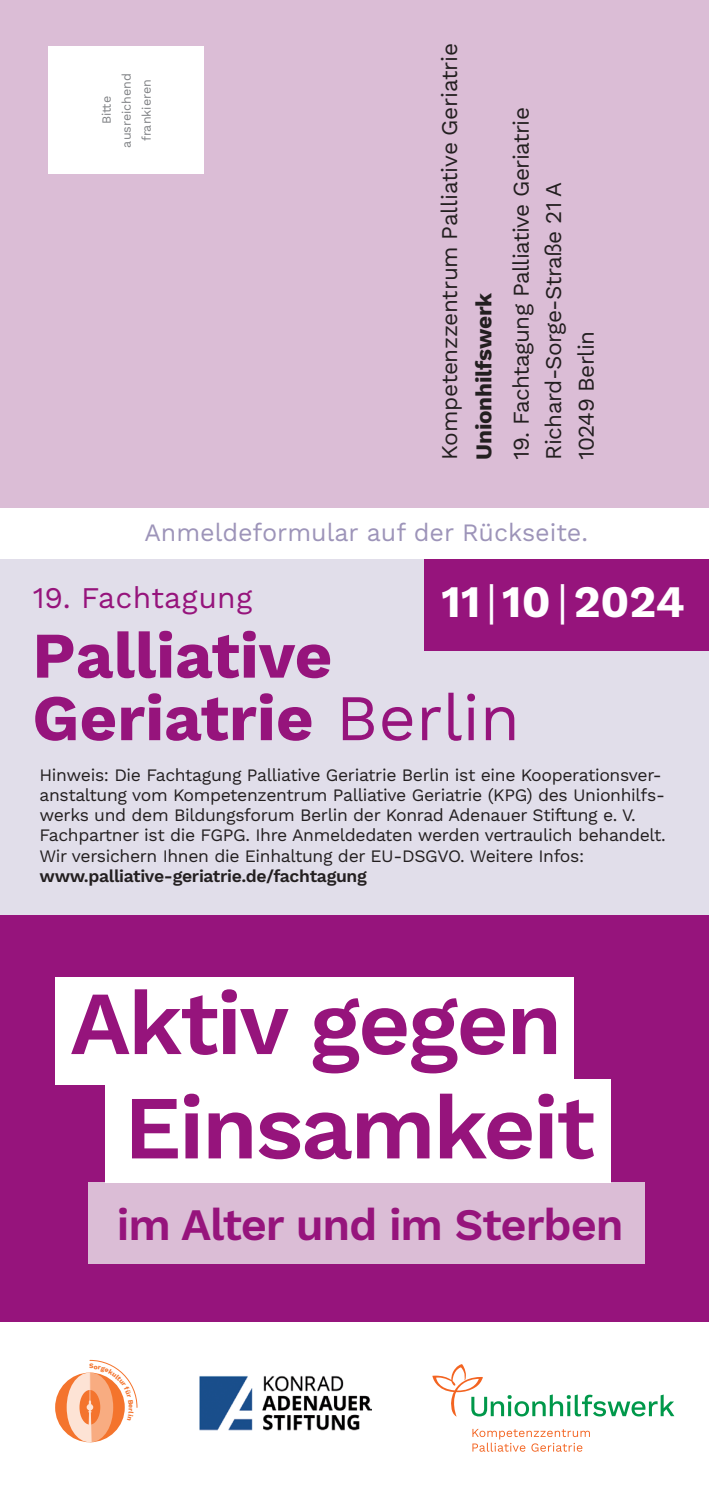
<style>
.page{position:relative;width:709px;height:1489px;background:#fff}
.page>*{position:absolute;margin:0;border:0;box-sizing:border-box;transform-origin:0 0}
.t1{font:600 90px/104.2px "Work Sans";letter-spacing:-.025em;color:#96147c}
.t2{font:700 65px/62.5px "Work Sans";color:#96147c}
.t3{font:600 45px "Work Sans";letter-spacing:-.025em;color:#96147c}
.t4{font:700 45px "Work Sans";color:#fff}
.t5{font:30px "Work Sans";letter-spacing:.01em;color:#96147c}
.t6{font:25px "Work Sans";color:#9d94b9}
.t7{font:22.5px/32.5px "Work Sans";letter-spacing:-.025em;color:#231f20}
.t8{font:700 22.5px "Work Sans";letter-spacing:-.015em;color:#231f20}
.t9{font:17.5px/20px "Work Sans";letter-spacing:-.02em;color:#231f20}
.t10{font:600 17.5px "Work Sans";letter-spacing:-.02em;color:#231f20}
.t11{font:12.5px/20px "Work Sans";color:#808285;text-align:center}
.s1{font-weight:400}
</style>
<div class="page">
<div style="left:0;top:0;width:709px;height:508px;background:#dbbdd6"></div>
<div style="left:0;top:558px;width:709px;height:407px;background:#e1deea"></div>
<div style="left:48px;top:46px;width:156px;height:128px;background:#fff"></div>
<div style="left:425px;top:558px;width:284px;height:92px;background:#96147c"></div>
<div style="left:0;top:914px;width:709px;height:407px;background:#96147c"></div>
<div style="left:55px;top:977px;width:518px;height:108px;background:#fff"></div>
<div style="left:88px;top:1181px;width:557px;height:82px;background:#dbbdd6"></div>
<div style="left:105px;top:1078px;width:505px;height:103px;background:#fff"></div>
<div style="left:55px;top:1372px;width:70px;height:69px;background:#f4742d;border-radius:50%"></div>
<img style="left:199px;top:1376px;width:172px;height:53px">
<svg style="left:432px;top:1364px;width:242px;height:52px"></svg>
<svg style="left:472px;top:1428px;width:118px;height:23px"></svg>
<svg style="left:67px;top:1359px;width:70px;height:82px"></svg>
<p class="t11" style="left:97px;top:147px;width:76px;rotate:-90deg">Bitte ausreichend frankieren</p>
<p class="t7" style="left:434px;top:459px;width:418px;rotate:-90deg">Kompetenzzentrum Palliative Geriatrie</p>
<p class="t8" style="left:471px;top:459px;width:168px;rotate:-90deg">Unionhilfswerk</p>
<p class="t7" style="left:506px;top:459px;width:354px;rotate:-90deg">19. Fachtagung Palliative Geriatrie<br>Richard-Sorge-Straße 21 A<br>10249 Berlin</p>
<h3 class="t6" style="left:144px;top:517px;width:445px">Anmeldeformular auf der Rückseite.</h3>
<h3 class="t4" style="left:441px;top:576px;width:245px">11 <span class="s1">|</span>10<span class="s1">|</span>2024</h3>
<h3 class="t5" style="left:32px;top:580px;width:222px">19. Fachtagung</h3>
<h2 class="t2" style="left:32px;top:627px;width:489px">Palliative<br>Geriatrie <span class="s1">Berlin</span></h2>
<p class="t9" style="left:39px;top:766px;width:628px">Hinweis: Die Fachtagung Palliative Geriatrie Berlin ist eine Kooperationsver&shy;anstaltung vom Kompetenzentrum Palliative Geriatrie (KPG) des Unionhilfs&shy;werks und dem Bildungsforum Berlin der Konrad Adenauer Stiftung e. V.<br>Fachpartner ist die FGPG. Ihre Anmeldedaten werden vertraulich behandelt.<br>Wir versichern Ihnen die Einhaltung der EU-DSGVO. Weitere Infos:</p>
<p class="t10" style="left:39px;top:865px;width:329px">www.palliative-geriatrie.de/fachtagung</p>
<h1 class="t1" style="left:124px;top:975px;width:472px;text-indent:-54px">Aktiv gegen<br>Einsamkeit</h1>
<h3 class="t3" style="left:117px;top:1198px;width:508px">im Alter und im Sterben</h3>
</div>
